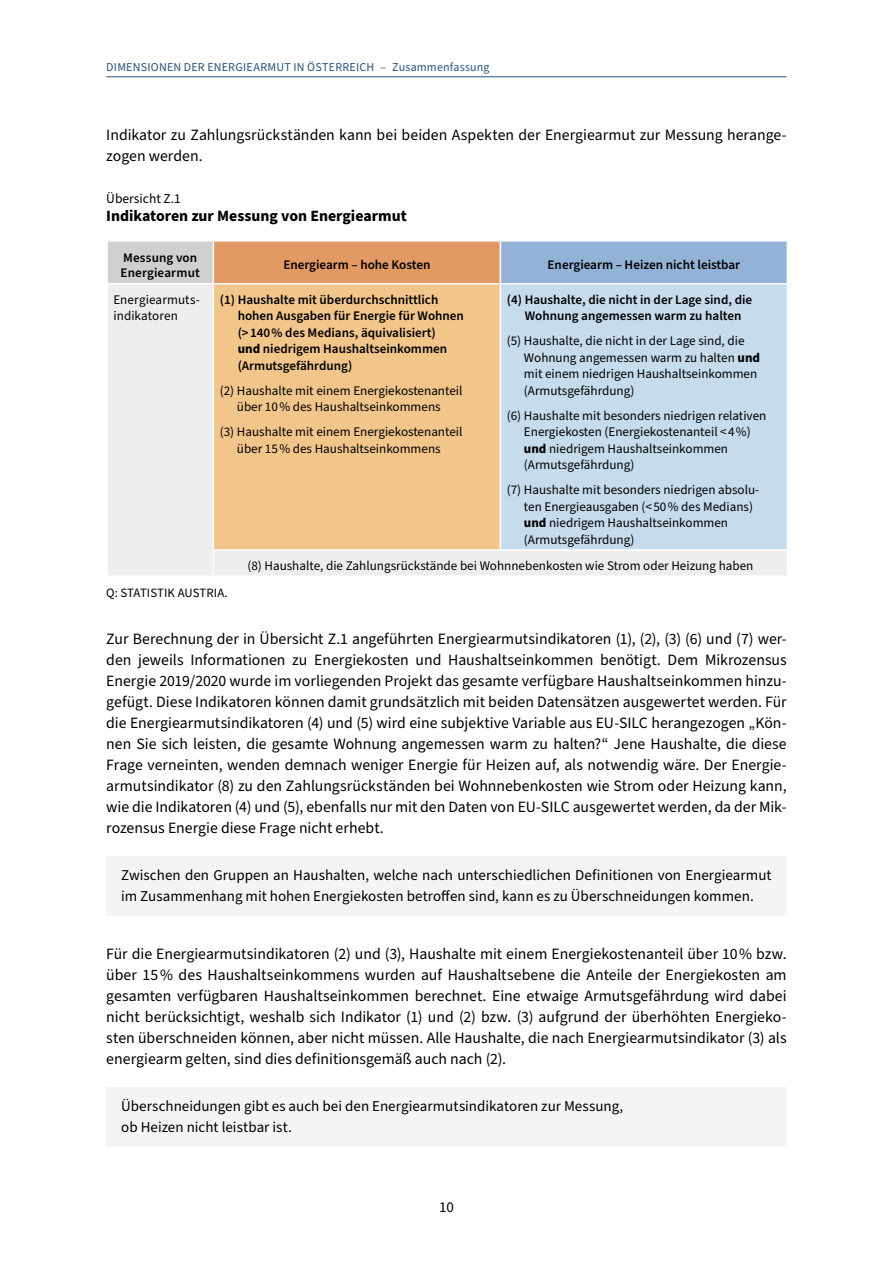
<style>
.page{position:relative;width:893px;height:1263px;background:#fff}
.page>*{position:absolute;margin:0;border:0;box-sizing:border-box;transform-origin:0 0}
.P-Fliesstext{font:15.75px/21px "Source Sans Pro";color:#000;text-align:justify}
.t1{font:700 15.75px "Source Sans Pro";color:#000}
.Box_Ende{font:15px/21px "Source Sans Pro";color:#000}
.t2{font:13.5px "Source Sans Pro";color:#000}
.Tabellen_und_Grafiken_Tab_Text_links{font:13.2px/16.5px "Source Sans Pro";color:#000}
.Tabellen_und_Grafiken_Tab_Text_links-2{font:600 13.2px/16.5px "Source Sans Pro";color:#000}
.Tabellen_und_Grafiken_Tab_Kopf{font:600 13.2px "Source Sans Pro";color:#000}
.Tabellen_und_Grafiken_Tab_Vorspalte{font:13.2px/16.5px "Source Sans Pro";letter-spacing:.005em;color:#000}
.Tabellen_und_Grafiken_Tab_Kopf_für_Vorsp{font:600 13.2px/15px "Source Sans Pro";letter-spacing:.01em;color:#000}
.Tabellen_und_Grafiken_FN_Grafik{font:12.75px "Source Sans Pro";letter-spacing:.005em;color:#000}
.t3{font:12px "Source Sans Pro";letter-spacing:.01em;color:#2a547a}
.s1{font-weight:700}
</style>
<div class="page">
<hr style="left:106px;top:76px;width:681px;height:1px;background:#2a547a">
<div style="left:106px;top:856px;width:681px;height:59px;background:#f3f4f5"></div>
<div style="left:106px;top:1087px;width:681px;height:59px;background:#f3f4f5"></div>
<div style="left:107px;top:241px;width:106px;height:43px;background:#ced0d2"></div>
<div style="left:213px;top:241px;width:287px;height:43px;background:#e39963"></div>
<div style="left:500px;top:241px;width:287px;height:43px;background:#92b2d8"></div>
<div style="left:108px;top:285px;width:679px;height:290px;background:#edeeef"></div>
<div style="left:213px;top:284px;width:287px;height:266px;background:#f2c58b"></div>
<div style="left:500px;top:284px;width:287px;height:266px;background:#c6dbeb"></div>
<hr style="left:213px;top:549px;width:287px;height:2px;background:#fff">
<hr style="left:500px;top:549px;width:288px;height:2px;background:#fff">
<hr style="left:213px;top:284px;width:1px;height:265px;background:#fff">
<svg style="left:213px;top:551px;width:1px;height:24px"></svg>
<hr style="left:500px;top:284px;width:1px;height:265px;background:#fff">
<hr style="left:500px;top:240px;width:288px;height:2px;background:#fff">
<hr style="left:500px;top:283px;width:288px;height:1px;background:#fff">
<hr style="left:213px;top:240px;width:287px;height:2px;background:#fff">
<hr style="left:500px;top:242px;width:1px;height:41px;background:#fff">
<hr style="left:213px;top:283px;width:287px;height:1px;background:#fff">
<hr style="left:106px;top:240px;width:107px;height:2px;background:#fff">
<hr style="left:106px;top:242px;width:2px;height:41px;background:#fff">
<hr style="left:213px;top:242px;width:1px;height:41px;background:#fff">
<hr style="left:106px;top:283px;width:107px;height:1px;background:#fff">
<p class="t3" style="left:106px;top:59px;width:16px">Dimensionen</p>
<p class="t3" style="left:184px;top:59px;width:8px">der</p>
<p class="t3" style="left:207px;top:59px;width:15px">Energiearmut</p>
<p class="t3" style="left:294px;top:59px;width:30px">in Österreich</p>
<p class="t3" style="left:381px;top:59px;width:111px">– Zusammenfassung</p>
<p class="P-Fliesstext" style="left:106px;top:125px;width:682px">Indikator zu Zahlungsrückständen kann bei beiden Aspekten der Energiearmut zur Messung herange&shy;zogen werden.</p>
<p class="t2" style="left:106px;top:190px;width:76px">Übersicht Z.1</p>
<p class="t1" style="left:106px;top:205px;width:302px">Indikatoren zur Messung von Energiearmut</p>
<p class="Tabellen_und_Grafiken_Tab_Kopf_für_Vorsp" style="left:121px;top:250px;width:81px">Messung von<br>Energiearmut</p>
<p class="Tabellen_und_Grafiken_Tab_Kopf" style="left:283px;top:256px;width:149px">Energiearm – hohe Kosten</p>
<p class="Tabellen_und_Grafiken_Tab_Kopf" style="left:548px;top:256px;width:194px">Energiearm – Heizen nicht leistbar</p>
<p class="Tabellen_und_Grafiken_Tab_Vorspalte" style="left:113px;top:291px;width:87px">Energiearmuts&shy;indikatoren</p>
<p class="Tabellen_und_Grafiken_Tab_Text_links-2" style="left:238px;top:291px;width:228px;text-indent:-18px">(1) Haushalte mit überdurchschnittlich hohen Ausgaben für Energie für Wohnen (&gt; 140 % des Medians, äquivalisiert)<br><span class="s1">und</span> niedrigem Haushaltseinkommen (Armutsgefährdung)</p>
<p class="Tabellen_und_Grafiken_Tab_Text_links" style="left:220px;top:382px;width:244px;text-align:center">(2) Haushalte mit einem Energiekostenanteil über 10 % des Haushaltseinkommens</p>
<p class="Tabellen_und_Grafiken_Tab_Text_links" style="left:220px;top:424px;width:244px;text-align:center">(3) Haushalte mit einem Energiekostenanteil über 15 % des Haushaltseinkommens</p>
<p class="Tabellen_und_Grafiken_Tab_Text_links-2" style="left:507px;top:291px;width:247px;text-align:center">(4) Haushalte, die nicht in der Lage sind, die<br>Wohnung angemessen warm zu halten</p>
<p class="Tabellen_und_Grafiken_Tab_Text_links" style="left:524px;top:333px;width:238px;text-indent:-17px">(5) Haushalte, die nicht in der Lage sind, die Wohnung angemessen warm zu halten <span class="s1">und </span>mit einem niedrigen Haushaltseinkommen (Armutsgefährdung)</p>
<p class="Tabellen_und_Grafiken_Tab_Text_links" style="left:524px;top:407px;width:244px;text-indent:-17px">(6) Haushalte mit besonders niedrigen relativen Energiekosten (Energiekostenanteil &lt; 4 %) <span class="s1">und</span> niedrigem Haushaltseinkommen (Armutsgefährdung)</p>
<p class="Tabellen_und_Grafiken_Tab_Text_links" style="left:524px;top:482px;width:237px;text-indent:-17px">(7) Haushalte mit besonders niedrigen absolu&shy;ten Energieausgaben (&lt; 50 % des Medians) <span class="s1">und</span> niedrigem Haushaltseinkommen (Armutsgefährdung)</p>
<p class="Tabellen_und_Grafiken_Tab_Text_links" style="left:247px;top:558px;width:508px">(8) Haushalte, die Zahlungsrückstände bei Wohnnebenkosten wie Strom oder Heizung haben</p>
<p class="Tabellen_und_Grafiken_FN_Grafik" style="left:106px;top:584px;width:123px">Q: STATISTIK AUSTRIA.</p>
<p class="P-Fliesstext" style="left:106px;top:629px;width:682px">Zur Berechnung der in Übersicht Z.1 angeführten Energiearmutsindikatoren (1), (2), (3) (6) und (7) wer&shy;den jeweils Informationen zu Energiekosten und Haushaltseinkommen benötigt. Dem Mikrozensus Energie 2019/2020 wurde im vorliegenden Projekt das gesamte verfügbare Haushaltseinkommen hinzu&shy;gefügt. Diese Indikatoren können damit grundsätzlich mit beiden Datensätzen ausgewertet werden. Für die Energiearmutsindikatoren (4) und (5) wird eine subjektive Variable aus EU-SILC herangezogen „Kön&shy;nen Sie sich leisten, die gesamte Wohnung angemessen warm zu halten?“ Jene Haushalte, die diese Frage verneinten, wenden demnach weniger Energie für Heizen auf, als notwendig wäre. Der Energie&shy;armutsindikator (8) zu den Zahlungsrückständen bei Wohnnebenkosten wie Strom oder Heizung kann, wie die Indikatoren (4) und (5), ebenfalls nur mit den Daten von EU-SILC ausgewertet werden, da der Mik&shy;rozensus Energie diese Frage nicht erhebt.</p>
<p class="Box_Ende" style="left:121px;top:865px;width:652px">Zwischen den Gruppen an Haushalten, welche nach unterschiedlichen Definitionen von Energiearmut im Zusammenhang mit hohen Energiekosten betroffen sind, kann es zu Überschneidungen kommen.</p>
<p class="P-Fliesstext" style="left:106px;top:944px;width:682px">Für die Energiearmutsindikatoren (2) und (3), Haushalte mit einem Energiekostenanteil über 10 % bzw. über 15 % des Haushaltseinkommens wurden auf Haushaltsebene die Anteile der Energiekosten am gesamten verfügbaren Haushaltseinkommen berechnet. Eine etwaige Armutsgefährdung wird dabei nicht berücksichtigt, weshalb sich Indikator (1) und (2) bzw. (3) aufgrund der überhöhten Energieko&shy;sten überschneiden können, aber nicht müssen. Alle Haushalte, die nach Energiearmutsindikator (3) als energiearm gelten, sind dies definitionsgemäß auch nach (2).</p>
<p class="Box_Ende" style="left:121px;top:1096px;width:504px">Überschneidungen gibt es auch bei den Energiearmutsindikatoren zur Messung, ob Heizen nicht leistbar ist.</p>
<p class="Box_Ende" style="left:439px;top:1197px;width:16px">10</p>
</div>
